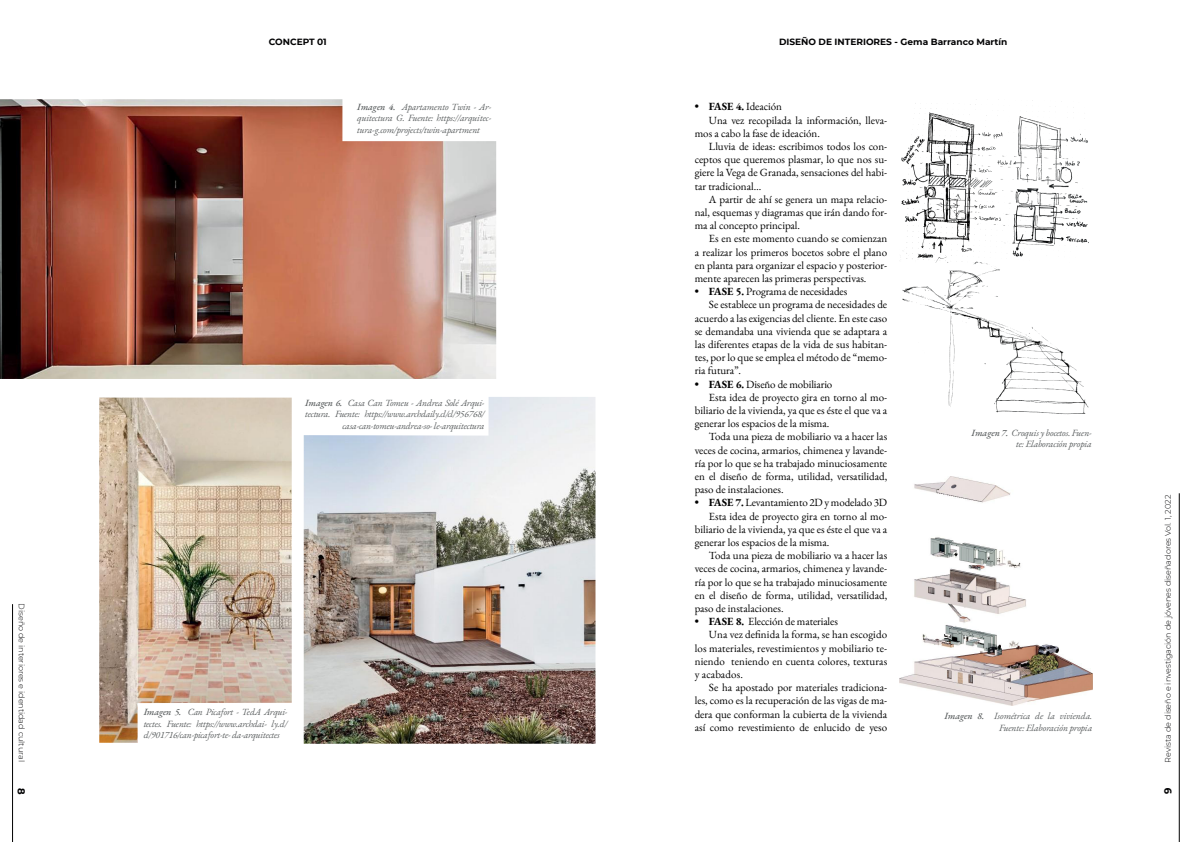
<style>
.page{position:relative;width:1191px;height:842px;background:#fff}
.page>*{position:absolute;margin:0;border:0;box-sizing:border-box;transform-origin:0 0}
.t1{font:11px "EB Garamond";color:#000}
.t2{font:700 10px "Montserrat";color:#020203}
.t3{font:italic 9.5px/11.4px "EB Garamond";letter-spacing:-.02em;color:#5a5e5f;text-align:right}
.t4{font:700 9px "Montserrat";color:#020203}
.t5{font:300 8px "Montserrat";color:#020203}
.s1{font-weight:500}
.s2{font-weight:700}
</style>
<div class="page">
<img style="left:0;top:99px;width:496px;height:280px">
<img style="left:99px;top:398px;width:193px;height:345px">
<img style="left:304px;top:397px;width:291px;height:347px">
<img style="left:901px;top:100px;width:188px;height:150px">
<img style="left:902px;top:250px;width:187px;height:165px">
<img style="left:899px;top:477px;width:193px;height:229px">
<hr style="left:12px;top:604px;width:1px;height:238px;background:#000">
<hr style="left:1178px;top:493px;width:1px;height:349px;background:#000">
<p class="t5" style="left:27px;top:603px;width:160px;rotate:90deg">Diseño de interiores e identidad cultural</p>
<p class="t2" style="left:29px;top:788px;width:8px;rotate:90deg">8</p>
<p class="t4" style="left:269px;top:35px;width:59px">CONCEPT 01</p>
<p class="t3" style="left:357px;top:101px;width:136px;text-align:justify"><span class="s1">Imagen 4.</span> Apartamento Twin - Ar&shy;quitectura G. Fuente: https://arquitec&shy;tura-g.com/projects/twin-apartment</p>
<p class="t3" style="left:305px;top:397px;width:181px"><span class="s1">Imagen 6.</span> Casa Can Tomeu - Andrea Solé Arqui&shy;tectura. Fuente: https://www.archdaily.cl/cl/956768/ casa-can-tomeu-andrea-so- le-arquitectura</p>
<p class="t3" style="left:144px;top:706px;width:145px;text-align:justify"><span class="s1">Imagen 5.</span> Can Picafort - TedA Arqui&shy;tectes. Fuente: https://www.archdai- ly.cl/ cl/901716/can-picafort-te- da-arquitectes</p>
<p class="t4" style="left:779px;top:35px;width:230px">DISEÑO DE INTERIORES - Gema Barranco Martín</p>
<p class="t1" style="left:694px;top:99px;width:89px"><span class="s2">• FASE 4.</span> Ideación</p>
<p class="t1" style="left:709px;top:113px;width:180px">Una vez recopilada la información, lleva-</p>
<p class="t1" style="left:694px;top:126px;width:127px">mos a cabo la fase de ideación.</p>
<p class="t1" style="left:709px;top:139px;width:180px">Lluvia de ideas: escribimos todos los con-</p>
<p class="t1" style="left:694px;top:152px;width:194px">ceptos que queremos plasmar, lo que nos su-</p>
<p class="t1" style="left:694px;top:165px;width:194px">giere la Vega de Granada, sensaciones del habi-</p>
<p class="t1" style="left:694px;top:179px;width:68px">tar tradicional…</p>
<p class="t1" style="left:709px;top:192px;width:180px">A partir de ahí se genera un mapa relacio-</p>
<p class="t1" style="left:694px;top:205px;width:194px">nal, esquemas y diagramas que irán dando for-</p>
<p class="t1" style="left:694px;top:218px;width:107px">ma al concepto principal.</p>
<p class="t1" style="left:709px;top:231px;width:180px">Es en este momento cuando se comienzan</p>
<p class="t1" style="left:694px;top:245px;width:194px">a realizar los primeros bocetos sobre el plano</p>
<p class="t1" style="left:694px;top:258px;width:194px">en planta para organizar el espacio y posterior-</p>
<p class="t1" style="left:694px;top:271px;width:173px">mente aparecen las primeras perspectivas.</p>
<p class="t1" style="left:694px;top:284px;width:154px"><span class="s2">• FASE 5.</span> Programa de necesidades</p>
<p class="t1" style="left:709px;top:297px;width:180px">Se establece un programa de necesidades de</p>
<p class="t1" style="left:694px;top:311px;width:194px">acuerdo a las exigencias del cliente. En este caso</p>
<p class="t1" style="left:694px;top:324px;width:194px">se demandaba una vivienda que se adaptara a</p>
<p class="t1" style="left:694px;top:337px;width:194px">las diferentes etapas de la vida de sus habitan-</p>
<p class="t1" style="left:694px;top:350px;width:194px">tes, por lo que se emplea el método de “memo-</p>
<p class="t1" style="left:694px;top:363px;width:48px">ria futura”.</p>
<p class="t1" style="left:694px;top:377px;width:139px"><span class="s2">• FASE 6.</span> Diseño de mobiliario</p>
<p class="t1" style="left:709px;top:390px;width:180px">Esta idea de proyecto gira en torno al mo-</p>
<p class="t1" style="left:694px;top:403px;width:194px">biliario de la vivienda, ya que es éste el que va a</p>
<p class="t1" style="left:694px;top:416px;width:136px">generar los espacios de la misma.</p>
<p class="t1" style="left:709px;top:429px;width:180px">Toda una pieza de mobiliario va a hacer las</p>
<p class="t1" style="left:694px;top:443px;width:194px">veces de cocina, armarios, chimenea y lavande-</p>
<p class="t1" style="left:694px;top:456px;width:194px">ría por lo que se ha trabajado minuciosamente</p>
<p class="t1" style="left:694px;top:469px;width:194px">en el diseño de forma, utilidad, versatilidad,</p>
<p class="t1" style="left:694px;top:482px;width:90px">paso de instalaciones.</p>
<p class="t1" style="left:694px;top:495px;width:194px"><span class="s2">• FASE 7.</span> Levantamiento 2D y modelado 3D</p>
<p class="t1" style="left:709px;top:509px;width:180px">Esta idea de proyecto gira en torno al mo-</p>
<p class="t1" style="left:694px;top:522px;width:194px">biliario de la vivienda, ya que es éste el que va a</p>
<p class="t1" style="left:694px;top:535px;width:136px">generar los espacios de la misma.</p>
<p class="t1" style="left:709px;top:548px;width:180px">Toda una pieza de mobiliario va a hacer las</p>
<p class="t1" style="left:694px;top:561px;width:194px">veces de cocina, armarios, chimenea y lavande-</p>
<p class="t1" style="left:694px;top:575px;width:194px">ría por lo que se ha trabajado minuciosamente</p>
<p class="t1" style="left:694px;top:588px;width:194px">en el diseño de forma, utilidad, versatilidad,</p>
<p class="t1" style="left:694px;top:601px;width:90px">paso de instalaciones.</p>
<p class="t1" style="left:694px;top:614px;width:145px"><span class="s2">• FASE 8.</span> Elección de materiales</p>
<p class="t1" style="left:709px;top:627px;width:180px">Una vez definida la forma, se han escogido</p>
<p class="t1" style="left:694px;top:641px;width:194px">los materiales, revestimientos y mobiliario te-</p>
<p class="t1" style="left:694px;top:654px;width:194px">niendo teniendo en cuenta colores, texturas</p>
<p class="t1" style="left:694px;top:667px;width:50px">y acabados.</p>
<p class="t1" style="left:709px;top:680px;width:180px">Se ha apostado por materiales tradiciona-</p>
<p class="t1" style="left:694px;top:693px;width:194px">les, como es la recuperación de las vigas de ma-</p>
<p class="t1" style="left:694px;top:707px;width:194px">dera que conforman la cubierta de la vivienda</p>
<p class="t1" style="left:694px;top:720px;width:194px">así como revestimiento de enlucido de yeso</p>
<p class="t3" style="left:971px;top:427px;width:122px"><span class="s1">Imagen 7.</span> Croquis y bocetos. Fuen&shy;te: Elaboración propia</p>
<p class="t3" style="left:944px;top:711px;width:149px"><span class="s1">Imagen 8.</span> Isométrica de la vivienda.<br>Fuente: Elaboración propia</p>
<p class="t5" style="left:1162px;top:763px;width:269px;rotate:-90deg">Revista de diseño e investigación de jóvenes diseñadores Vol. 1, 2022</p>
<p class="t2" style="left:1160px;top:794px;width:8px;rotate:-90deg">9</p>
</div>
